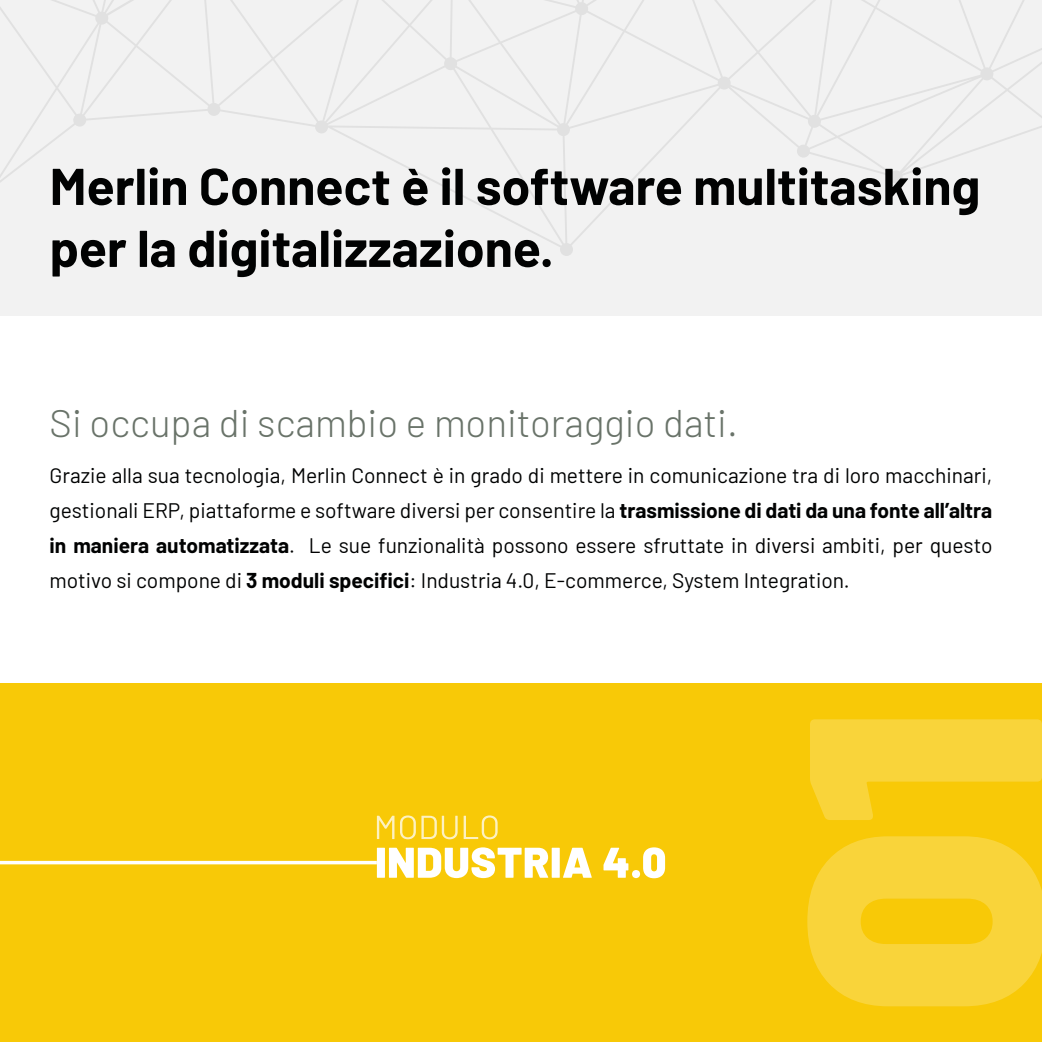
<style>
.page{position:relative;width:1042px;height:1042px;background:#fff}
.page>*{position:absolute;margin:0;border:0;box-sizing:border-box;transform-origin:0 0}
.t1{font:700 51.62px/61.9px "Barlow";color:#010202}
.t2{font:300 38.5px "Barlow";color:#697369}
.t3{font:21px/35px "Barlow";color:#010202;text-align:justify}
.s1{font-weight:700}
</style>
<div class="page">
<div style="left:0;top:0;width:1042px;height:316px;background:#f2f2f2"></div>
<svg style="left:0;top:0;width:1042px;height:256px"></svg>
<div style="left:0;top:683px;width:1042px;height:359px;background:#f8c907"></div>
<svg style="left:377px;top:847px;width:215px;height:31px"></svg>
<svg style="left:603px;top:847px;width:62px;height:31px"></svg>
<svg style="left:807px;top:836px;width:235px;height:170px"></svg>
<svg style="left:810px;top:719px;width:232px;height:101px"></svg>
<svg style="left:377px;top:816px;width:17px;height:23px"></svg>
<svg style="left:400px;top:815px;width:58px;height:24px"></svg>
<svg style="left:464px;top:815px;width:33px;height:24px"></svg>
<hr style="left:0;top:861px;width:377px;height:3px;background:#fff">
<h1 class="t1" style="left:50px;top:151px;width:932px">Merlin Connect è il software multitasking per la digitalizzazione.</h1>
<h2 class="t2" style="left:50px;top:395px;width:690px">Si occupa di scambio e monitoraggio dati.</h2>
<p class="t3" style="left:50px;top:456px;width:944px">Grazie alla sua tecnologia, Merlin Connect è in grado di mettere in comunicazione tra di loro macchinari, gestionali ERP, piattaforme e software diversi per consentire la <span class="s1">trasmissione di dati da una fonte all’altra in maniera automatizzata</span>. Le sue funzionalità possono essere sfruttate in diversi ambiti, per questo motivo si compone di <span class="s1">3 moduli specifici</span>: Industria 4.0, E-commerce, System Integration.</p>
</div>
